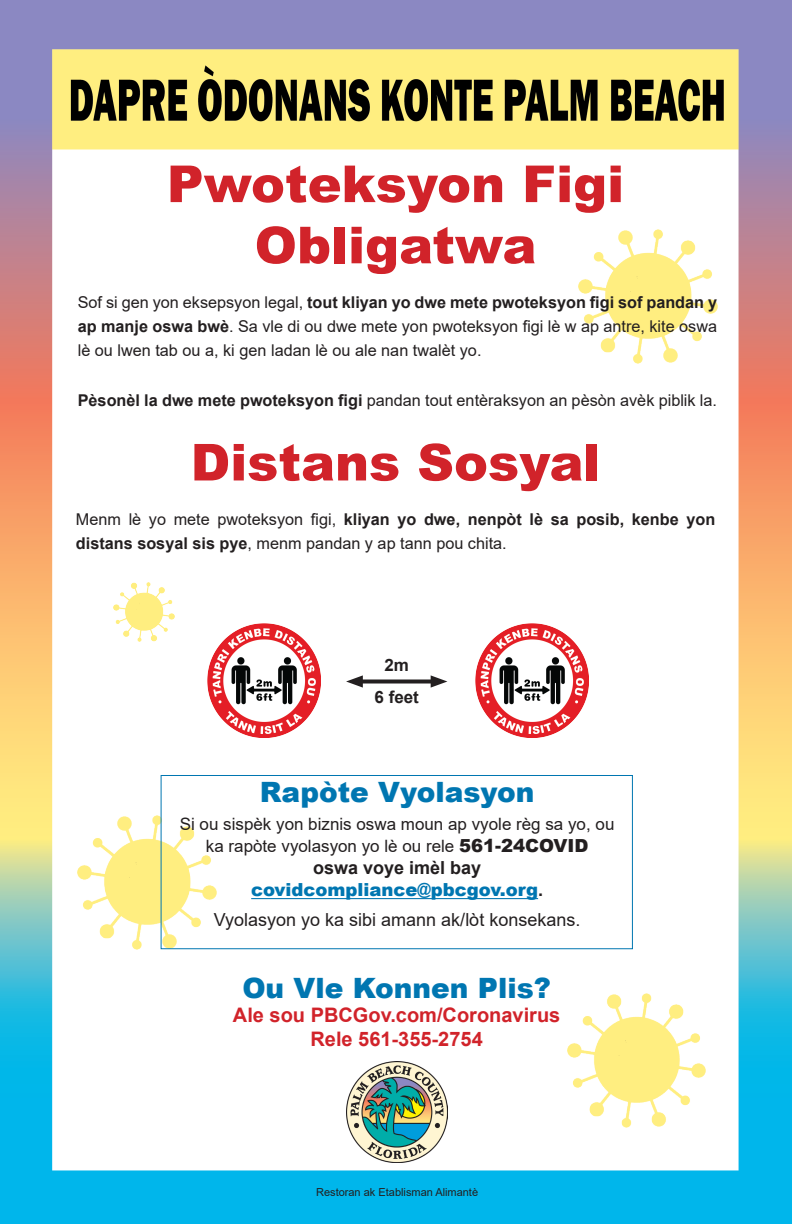
<style>
.page{position:relative;width:792px;height:1224px;background:#fff}
.page>*{position:absolute;margin:0;border:0;box-sizing:border-box;transform-origin:0 0}
.t1{font:900 51px/61.2px "Arial";color:#d1232a;text-align:center}
.t2{font:900 28px "Arial";color:#0076b1}
.t3{font:700 20px "Arial";color:#d1232a}
.t4{font:900 18px/22px "Arial";color:#0076b1;text-align:center}
.t5{font:18px "Arial";color:#231f20}
.t6{font:17px/22px "Arial";color:#231f20;text-align:center}
.t7{font:700 17px "Arial";color:#231f20}
.t8{font:16.2px/24px "Arial";color:#231f20;text-align:justify}
.t9{font:700 16.2px/24px "Arial";color:#231f20}
.t10{font:11px "Arial";color:#231f20}
.s1{font-weight:700}
.s2{font-weight:400}
.s3{font-weight:900;font-size:18px}
.s4{font-weight:700;color:#231f20}
</style>
<div class="page">
<img style="left:0;top:0;width:792px;height:1224px">
<img style="left:114px;top:582px;width:61px;height:60px">
<img style="left:579px;top:229px;width:138px;height:134px">
<img style="left:346px;top:1061px;width:101px;height:101px">
<img style="left:207px;top:624px;width:113px;height:113px">
<img style="left:567px;top:994px;width:139px;height:134px">
<img style="left:78px;top:815px;width:138px;height:134px">
<img style="left:475px;top:624px;width:114px;height:113px">
<svg style="left:363px;top:680px;width:68px;height:4px"></svg>
<svg style="left:346px;top:675px;width:17px;height:13px"></svg>
<svg style="left:431px;top:675px;width:16px;height:13px"></svg>
<hr style="left:251px;top:898px;width:287px;height:1px;background:#0076b1">
<div style="left:161px;top:775px;width:472px;height:174px;border:1px solid #0076b1"></div>
<p class="t1" style="left:167px;top:152px;width:459px">Pwoteksyon Figi<br>Obligatwa</p>
<p class="t8" style="left:78px;top:291px;width:641px">Sof si gen yon eksepsyon legal, <span class="s1">tout kliyan yo dwe mete pwoteksyon figi sof pandan y ap manje oswa bwè</span>. Sa vle di ou dwe mete yon pwoteksyon figi lè w ap antre, kite oswa lè ou lwen tab ou a, ki gen ladan lè ou ale nan twalèt yo.</p>
<p class="t8" style="left:78px;top:388px;width:641px"><span class="s1">Pèsonèl la dwe mete pwoteksyon figi</span> pandan tout entèraksyon an pèsòn avèk piblik la.</p>
<p class="t1" style="left:191px;top:430px;width:411px">Distans Sosyal</p>
<p class="t9" style="left:76px;top:507px;width:641px"><span class="s2">Menm lè yo mete pwoteksyon figi,</span> kliyan yo dwe, nenpòt lè sa posib, kenbe yon distans sosyal sis pye<span class="s2">, menm pandan y ap tann pou chita.</span></p>
<p class="t7" style="left:384px;top:653px;width:26px">2m</p>
<p class="t7" style="left:375px;top:685px;width:46px">6 feet</p>
<p class="t2" style="left:260px;top:772px;width:276px">Rapòte Vyolasyon</p>
<p class="t6" style="left:180px;top:813px;width:436px">Si ou sispèk yon biznis oswa moun ap vyole règ sa yo, ou ka rapòte vyolasyon yo lè ou rele <span class="s3">561-24COVID</span></p>
<p class="t4" style="left:251px;top:856px;width:293px"><span class="s4">oswa voye imèl bay </span>covidcompliance@pbcgov.org<span class="s4">.</span></p>
<p class="t5" style="left:214px;top:908px;width:368px">Vyolasyon yo ka sibi amann ak/lòt konsekans.</p>
<p class="t2" style="left:242px;top:968px;width:310px">Ou Vle Konnen Plis?</p>
<p class="t3" style="left:233px;top:1001px;width:329px">Ale sou PBCGov.com/Coronavirus</p>
<p class="t3" style="left:310px;top:1025px;width:174px">Rele 561-355-2754</p>
<p class="t10" style="left:316px;top:1185px;width:164px">Restoran ak Etablisman Alimantè</p>
</div>
